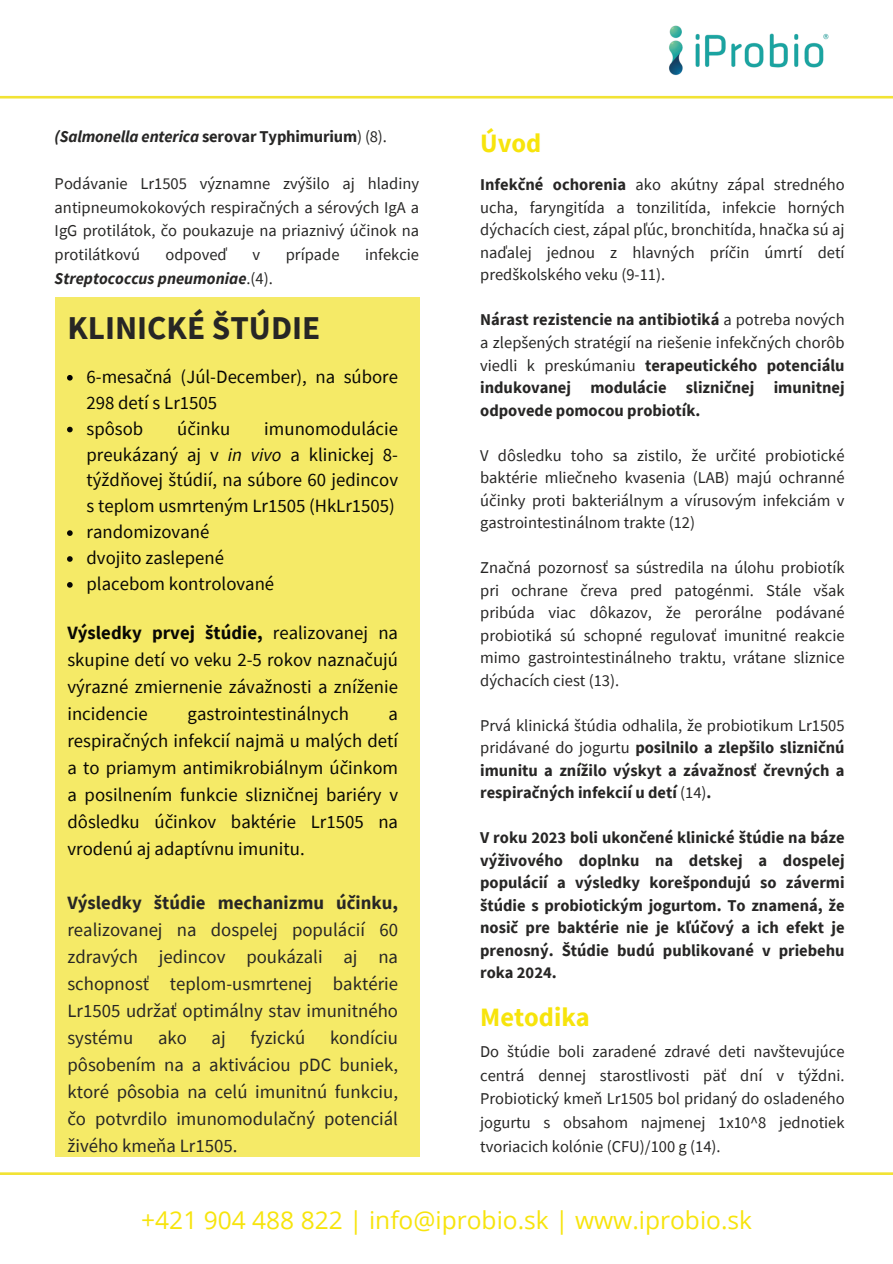
<style>
.page{position:relative;width:893px;height:1264px;background:#fff}
.page>*{position:absolute;margin:0;border:0;box-sizing:border-box;transform-origin:0 0}
.t1{font:700 33.3px "Source Sans Pro";color:#272625}
.t2{font:700 26.4px "Source Sans Pro";color:#f7e40c}
.t3{font:24.6px "Open Sans";color:#f7e40c}
.t4{font:18.75px/27px "Source Sans Pro";color:#080704}
.t5{font:18.75px/27px "Source Sans Pro";color:#272625;text-align:justify}
.t6{font:700 18.75px "Source Sans Pro";color:#272625}
.t7{font:16.5px/22.5px "Source Sans Pro";color:#272625;text-align:justify}
.t8{font:700 16.5px/22.5px "Source Sans Pro";color:#272625;text-align:justify}
.t9{font:italic 700 16.5px "Source Sans Pro";color:#272625}
.s1{font-style:normal}
.s2{font-weight:400;font-style:normal}
.s3{font-style:italic}
.s4{font-weight:700}
.s5{font-weight:400}
</style>
<div class="page">
<svg style="left:0;top:95px;width:892px;height:4px"></svg>
<svg style="left:0;top:1172px;width:892px;height:3px;background:#f3e64c"></svg>
<div style="left:55px;top:297px;width:364px;height:860px;background:#f5ea67"></div>
<img style="left:669px;top:25px;width:160px;height:51px">
<svg style="left:67px;top:375px;width:6px;height:5px"></svg>
<svg style="left:67px;top:427px;width:6px;height:5px"></svg>
<svg style="left:67px;top:530px;width:6px;height:6px"></svg>
<svg style="left:67px;top:556px;width:6px;height:6px"></svg>
<svg style="left:67px;top:582px;width:6px;height:5px"></svg>
<p class="t9" style="left:55px;top:125px;width:334px">(Salmonella enterica <span class="s1">serovar Typhimurium</span><span class="s2">) (8).</span></p>
<p class="t7" style="left:55px;top:171px;width:366px;line-height:23.7px">Podávanie Lr1505 významne zvýšilo aj hladiny antipneumokokových respiračných a sérových IgA a IgG protilátok, čo poukazuje na priaznivý účinok na protilátkovú</p>
<p class="t7" style="left:165px;top:243px;width:63px">odpoveď</p>
<p class="t7" style="left:252px;top:243px;width:9px">v</p>
<p class="t7" style="left:286px;top:243px;width:55px">prípade</p>
<p class="t7" style="left:365px;top:243px;width:55px">infekcie</p>
<p class="t9" style="left:55px;top:267px;width:220px">Streptococcus pneumoniae<span class="s2">.(4).</span></p>
<h1 class="t1" style="left:67px;top:305px;width:254px">KLINICKÉ ŠTÚDIE</h1>
<p class="t4" style="left:86px;top:363px;width:313px;line-height:25.8px">6-mesačná (Júl-December), na súbore<br>298 detí s Lr1505<br>spôsob</p>
<p class="t4" style="left:86px;top:415px;width:313px;line-height:26px;text-indent:178px">imunomodulácie preukázaný aj v <span class="s3">in vivo</span> a klinickej 8- týždňovej štúdií, na súbore 60 jedincov s teplom usmrteným Lr1505 (HkLr1505) randomizované<br>dvojito zaslepené<br>placebom kontrolované</p>
<p class="t4" style="left:67px;top:618px;width:332px;text-align:justify"><span class="s4">Výsledky prvej štúdie,</span> realizovanej na skupine detí vo veku 2-5 rokov naznačujú výrazné zmiernenie závažnosti a zníženie incidencie</p>
<p class="t4" style="left:177px;top:415px;width:55px">účinku</p>
<p class="t4" style="left:187px;top:699px;width:163px">gastrointestinálnych</p>
<p class="t4" style="left:67px;top:699px;width:332px;text-align:justify;text-indent:321px">a respiračných infekcií najmä u malých detí a to priamym antimikrobiálnym účinkom a posilnením funkcie slizničnej bariéry v dôsledku účinkov baktérie Lr1505 na vrodenú aj adaptívnu imunitu.</p>
<p class="t6" style="left:67px;top:889px;width:332px">Výsledky štúdie mechanizmu účinku,</p>
<p class="t5" style="left:67px;top:915px;width:332px">realizovanej na dospelej populácií 60 zdravých jedincov poukázali aj na schopnosť teplom-usmrtenej baktérie Lr1505 udržať optimálny stav imunitného systému</p>
<p class="t5" style="left:67px;top:1023px;width:332px;text-indent:262px">kondíciu pôsobením na a aktiváciou pDC buniek, ktoré pôsobia na celú imunitnú funkciu, čo potvrdilo imunomodulačný potenciál živého kmeňa Lr1505.</p>
<p class="t5" style="left:158px;top:1023px;width:30px">ako</p>
<p class="t5" style="left:212px;top:1023px;width:16px">aj</p>
<p class="t5" style="left:250px;top:1023px;width:56px">fyzickú</p>
<h2 class="t2" style="left:480px;top:125px;width:63px">Úvod</h2>
<p class="t7" style="left:480px;top:174px;width:366px"><span class="s4">Infekčné ochorenia</span> ako akútny zápal stredného ucha, faryngitída a tonzilitída, infekcie horných dýchacích ciest, zápal pľúc, bronchitída, hnačka sú aj naďalej jednou z hlavných príčin úmrtí detí predškolského veku (9-11).</p>
<p class="t8" style="left:480px;top:308px;width:366px">Nárast rezistencie na antibiotiká <span class="s5">a potreba nových a zlepšených stratégií na riešenie infekčných chorôb viedli k preskúmaniu</span> terapeutického potenciálu indukovanej modulácie slizničnej imunitnej odpovede pomocou probiotík.</p>
<p class="t7" style="left:480px;top:444px;width:366px">V dôsledku toho sa zistilo, že určité probiotické baktérie mliečneho kvasenia (LAB) majú ochranné účinky proti bakteriálnym a vírusovým infekciám v gastrointestinálnom trakte (12)</p>
<p class="t7" style="left:480px;top:556px;width:366px">Značná pozornosť sa sústredila na úlohu probiotík pri ochrane čreva pred patogénmi. Stále však pribúda viac dôkazov, že perorálne podávané probiotiká sú schopné regulovať imunitné reakcie mimo gastrointestinálneho traktu, vrátane sliznice dýchacích ciest (13).</p>
<p class="t8" style="left:480px;top:713px;width:366px"><span class="s5">Prvá klinická štúdia odhalila, že probiotikum Lr1505 pridávané do jogurtu</span> posilnilo a zlepšilo slizničnú imunitu a znížilo výskyt a závažnosť črevných a respiračných infekcií u detí <span class="s5">(14)</span>.</p>
<p class="t8" style="left:480px;top:826px;width:366px">V roku 2023 boli ukončené klinické štúdie na báze výživového doplnku na detskej a dospelej populácií a výsledky korešpondujú so závermi štúdie s probiotickým jogurtom. To znamená, že nosič pre baktérie nie je kľúčový a ich efekt je prenosný. Štúdie budú publikované v priebehu roka 2024.</p>
<h2 class="t2" style="left:480px;top:998px;width:111px">Metodika</h2>
<p class="t7" style="left:480px;top:1039px;width:366px;line-height:23.7px">Do štúdie boli zaradené zdravé deti navštevujúce centrá dennej starostlivosti päť dní v týždni.<br>Probiotický kmeň Lr1505 bol pridaný do osladeného jogurtu s obsahom najmenej 1x10^8 jednotiek tvoriacich kolónie (CFU)/100 g (14).</p>
<h3 class="t3" style="left:141px;top:1203px;width:612px">+421 904 488 822 | info@iprobio.sk | www.iprobio.sk</h3>
</div>
